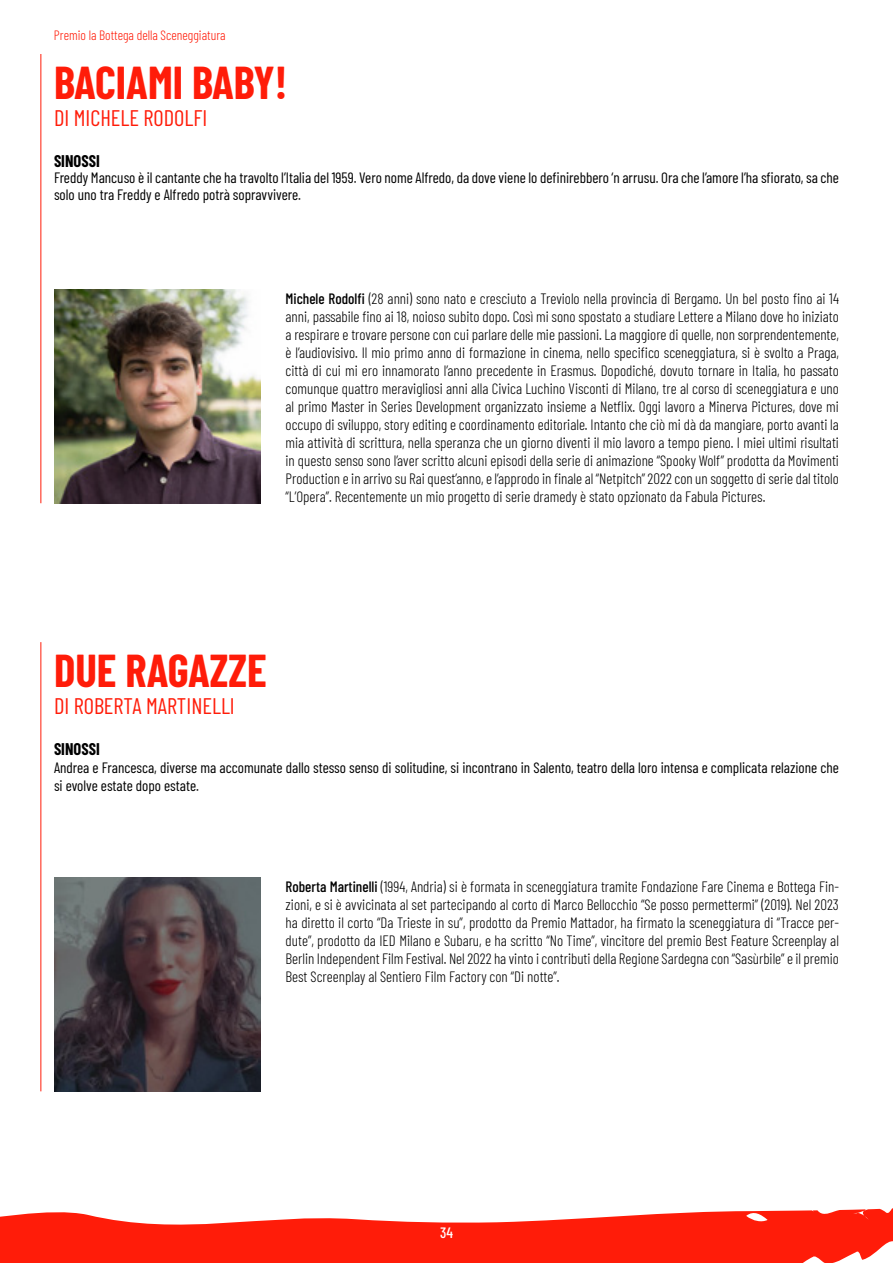
<style>
.page{position:relative;width:893px;height:1263px;background:#fff}
.page>*{position:absolute;margin:0;border:0;box-sizing:border-box;transform-origin:0 0}
.t1{font:700 45px "Barlow Condensed";color:#ff1c09}
.t2{font:22.5px "Barlow Condensed";color:#ff1c09}
.t3{font:700 16.5px "Barlow Condensed";color:#000}
.t4{font:300 15px/18px "Barlow Condensed";color:#000;text-align:justify}
.t5{font:15px/16.5px "Barlow Condensed";color:#000}
.t6{font:500 15px "Barlow Condensed";color:#fff}
.t7{font:300 13.5px "Barlow Condensed";color:#ff1c09}
.s1{font-weight:500}
</style>
<div class="page">
<svg style="left:0;top:1208px;width:893px;height:55px;fill:#ff1c09"></svg>
<hr style="left:40px;top:54px;width:1px;height:449px;background:#ff1c09">
<hr style="left:40px;top:642px;width:1px;height:449px;background:#ff1c09">
<img style="left:54px;top:289px;width:206px;height:214px">
<img style="left:54px;top:877px;width:206px;height:214px">
<p class="t7" style="left:54px;top:26px;width:173px">Premio la Bottega della Sceneggiatura</p>
<h1 class="t1" style="left:54px;top:51px;width:235px">BACIAMI BABY!</h1>
<h2 class="t2" style="left:54px;top:102px;width:155px">DI MICHELE RODOLFI</h2>
<p class="t3" style="left:54px;top:149px;width:47px">SINOSSI</p>
<p class="t5" style="left:54px;top:169px;width:786px">Freddy Mancuso è il cantante che ha travolto l’Italia del 1959. Vero nome Alfredo, da dove viene lo definirebbero ‘n arrusu. Ora che l’amore l’ha sfiorato, sa che solo uno tra Freddy e Alfredo potrà sopravvivere.</p>
<p class="t4" style="left:286px;top:289px;width:555px"><span class="s1">Michele Rodolfi</span> (28 anni) sono nato e cresciuto a Treviolo nella provincia di Bergamo. Un bel posto fino ai 14 anni, passabile fino ai 18, noioso subito dopo. Così mi sono spostato a studiare Lettere a Milano dove ho iniziato a respirare e trovare persone con cui parlare delle mie passioni. La maggiore di quelle, non sorprendentemente, è l’audiovisivo. Il mio primo anno di formazione in cinema, nello specifico sceneggiatura, si è svolto a Praga, città di cui mi ero innamorato l’anno precedente in Erasmus. Dopodiché, dovuto tornare in Italia, ho passato comunque quattro meravigliosi anni alla Civica Luchino Visconti di Milano, tre al corso di sceneggiatura e uno al primo Master in Series Development organizzato insieme a Netflix. Oggi lavoro a Minerva Pictures, dove mi occupo di sviluppo, story editing e coordinamento editoriale. Intanto che ciò mi dà da mangiare, porto avanti la mia attività di scrittura, nella speranza che un giorno diventi il mio lavoro a tempo pieno. I miei ultimi risultati in questo senso sono l’aver scritto alcuni episodi della serie di animazione “Spooky Wolf” prodotta da Movimenti Production e in arrivo su Rai quest’anno, e l’approdo in finale al “Netpitch” 2022 con un soggetto di serie dal titolo “L’Opera”. Recentemente un mio progetto di serie dramedy è stato opzionato da Fabula Pictures.</p>
<h1 class="t1" style="left:54px;top:639px;width:214px">DUE RAGAZZE</h1>
<h2 class="t2" style="left:54px;top:690px;width:182px">DI ROBERTA MARTINELLI</h2>
<p class="t3" style="left:54px;top:737px;width:47px">SINOSSI</p>
<p class="t5" style="left:54px;top:757px;width:786px;line-height:18px">Andrea e Francesca, diverse ma accomunate dallo stesso senso di solitudine, si incontrano in Salento, teatro della loro intensa e complicata relazione che si evolve estate dopo estate.</p>
<p class="t4" style="left:286px;top:877px;width:555px"><span class="s1">Roberta Martinelli</span> (1994, Andria) si è formata in sceneggiatura tramite Fondazione Fare Cinema e Bottega Fin&shy;zioni, e si è avvicinata al set partecipando al corto di Marco Bellocchio “Se posso permettermi” (2019). Nel 2023 ha diretto il corto “Da Trieste in su”, prodotto da Premio Mattador, ha firmato la sceneggiatura di “Tracce per&shy;dute”, prodotto da IED Milano e Subaru, e ha scritto “No Time”, vincitore del premio Best Feature Screenplay al Berlin Independent Film Festival. Nel 2022 ha vinto i contributi della Regione Sardegna con “Sasùrbile” e il premio Best Screenplay al Sentiero Film Factory con “Di notte”.</p>
<p class="t6" style="left:440px;top:1222px;width:14px">34</p>
</div>
